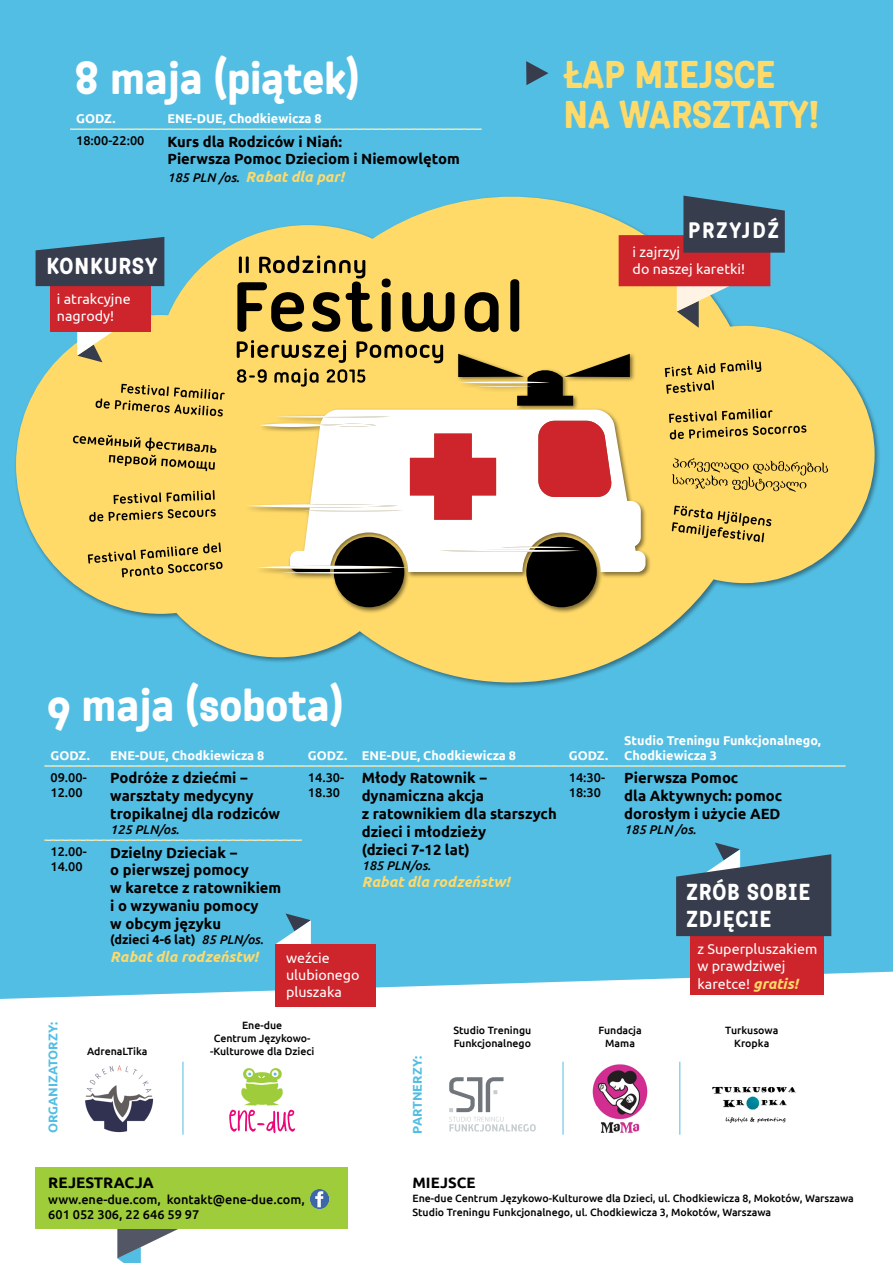
<style>
.page{position:relative;width:893px;height:1263px;background:#fff}
.page>*{position:absolute;margin:0;border:0;box-sizing:border-box;transform-origin:0 0}
.t1{font:500 45px "Katarine Std";color:#fff}
.t2{font:500 37.5px/39.8px "Katarine Std";color:#ffda69}
.t3{font:500 22.42px/26.9px "Katarine Std";letter-spacing:.04em;color:#fff}
.t4{font:500 21.75px "Katarine Std";letter-spacing:.09em;color:#fff}
.t5{font:700 15.23px "Ubuntu";color:#000}
.t6{font:700 15px "Ubuntu";color:#000}
.t7{font:700 14.77px/17.8px "Ubuntu";color:#000}
.t8{font:italic 700 14.77px "Ubuntu";color:#ffda69}
.t9{font:14.25px/17.1px "Ubuntu";color:#fff}
.t10{font:500 12.75px/15.2px "Ubuntu";color:#000}
.t11{font:700 12.67px/15.2px "Ubuntu";color:#fff}
.t12{font:500 12.67px/15.2px "Ubuntu";color:#000}
.t13{font:italic 500 12.67px "Ubuntu";color:#000}
.t14{font:700 12.67px "Ubuntu";color:#53bee3}
.t15{font:700 12.67px "Ubuntu";color:#000}
.t16{font:500 10.57px/12.7px "Ubuntu";color:#000;text-align:center}
.s1{font-weight:500;font-style:italic;font-size:12.67px}
.s2{font-style:italic;color:#ffda69}
.s3{font-weight:500;font-style:italic}
.s4{font-weight:700;font-style:italic;font-size:14.77px;color:#ffda69}
</style>
<div class="page">
<div style="left:0;top:0;width:893px;height:999px;background:#53bee3"></div>
<svg style="left:70px;top:129px;width:412px;height:1px"></svg>
<svg style="left:45px;top:765px;width:800px;height:1px"></svg>
<svg style="left:45px;top:840px;width:257px;height:1px"></svg>
<svg style="left:229px;top:1068px;width:66px;height:65px"></svg>
<img style="left:85px;top:1065px;width:69px;height:68px">
<hr style="left:183px;top:1062px;width:1px;height:73px;background:#53bee3">
<hr style="left:563px;top:1062px;width:1px;height:73px;background:#53bee3">
<hr style="left:679px;top:1062px;width:1px;height:73px;background:#53bee3">
<svg style="left:449px;top:1077px;width:87px;height:54px"></svg>
<svg style="left:117px;top:1229px;width:61px;height:34px"></svg>
<div style="left:35px;top:1167px;width:312px;height:62px;background:#9fcc3b"></div>
<img style="left:310px;top:1190px;width:19px;height:18px">
<svg style="left:275px;top:913px;width:36px;height:31px"></svg>
<div style="left:275px;top:944px;width:101px;height:63px;background:#ce242b"></div>
<div style="left:14px;top:194px;width:867px;height:495px;background:#53bee3"></div>
<svg style="left:16px;top:197px;width:859px;height:485px;fill:#ffda69"></svg>
<svg style="left:88px;top:542px;width:135px;height:35px;background:#d5b657"></svg>
<svg style="left:665px;top:360px;width:96px;height:34px;background:#d8b858"></svg>
<svg style="left:672px;top:506px;width:99px;height:36px;background:#cdaf54"></svg>
<svg style="left:96px;top:384px;width:129px;height:32px;background:#d0b155"></svg>
<svg style="left:73px;top:435px;width:143px;height:36px;background:#d1b356"></svg>
<svg style="left:669px;top:409px;width:137px;height:30px;background:#ceb054"></svg>
<svg style="left:672px;top:458px;width:156px;height:34px;background:#dcbc5a"></svg>
<svg style="left:89px;top:490px;width:127px;height:32px;background:#cfb155"></svg>
<svg style="left:526px;top:61px;width:22px;height:24px"></svg>
<svg style="left:619px;top:196px;width:166px;height:132px"></svg>
<div style="left:245px;top:352px;width:407px;height:262px;background:#000;opacity:.5"></div>
<svg style="left:290px;top:410px;width:355px;height:162px;background:#fcf6e4"></svg>
<svg style="left:538px;top:421px;width:74px;height:76px;background:#d2383e"></svg>
<svg style="left:410px;top:433px;width:86px;height:87px;background:#dd696e"></svg>
<svg style="left:260px;top:416px;width:130px;height:11px"></svg>
<svg style="left:440px;top:537px;width:157px;height:70px;background:#9f936e"></svg>
<svg style="left:245px;top:504px;width:158px;height:7px"></svg>
<svg style="left:458px;top:354px;width:172px;height:52px;background:#a68f46"></svg>
<svg style="left:256px;top:537px;width:152px;height:70px;background:#9e8d59"></svg>
<svg style="left:77px;top:332px;width:36px;height:30px"></svg>
<div style="left:50px;top:284px;width:101px;height:48px;background:#ce242b"></div>
<svg style="left:36px;top:237px;width:128px;height:49px;background:#3a4e61"></svg>
<svg style="left:237px;top:340px;width:206px;height:47px;background:#cdaf54"></svg>
<svg style="left:237px;top:255px;width:282px;height:77px;background:#b39949"></svg>
<div style="left:690px;top:934px;width:134px;height:60px;background:#ce242b"></div>
<svg style="left:676px;top:842px;width:155px;height:94px;background:#415c71"></svg>
<img style="left:592px;top:1064px;width:56px;height:69px">
<img style="left:712px;top:1086px;width:84px;height:37px">
<h1 class="t1" style="left:75px;top:47px;width:286px">8 maja (piątek)</h1>
<h2 class="t2" style="left:563px;top:54px;width:257px">ŁAP MIEJSCE<br>NA WARSZTATY!</h2>
<p class="t11" style="left:76px;top:111px;width:41px">GODZ.</p>
<p class="t11" style="left:168px;top:111px;width:156px">ENE-DUE, Chodkiewicza 8</p>
<p class="t12" style="left:76px;top:132px;width:70px">18:00-22:00</p>
<p class="t7" style="left:167px;top:132px;width:294px">Kurs dla Rodziców i Niań:<br>Pierwsza Pomoc Dzieciom i Niemowlętom<br><span class="s1">185 PLN /os.</span> <span class="s2">Rabat dla par!</span></p>
<h3 class="t3" style="left:46px;top:252px;width:112px">KONKURSY</h3>
<p class="t9" style="left:57px;top:290px;width:75px">i atrakcyjne nagrody!</p>
<h3 class="t4" style="left:688px;top:215px;width:92px">PRZYJDŹ</h3>
<p class="t9" style="left:633px;top:243px;width:114px">i zajrzyj<br>do naszej karetki!</p>
<h1 class="t1" style="left:47px;top:674px;width:298px">9 maja (sobota)</h1>
<p class="t11" style="left:51px;top:748px;width:41px">GODZ.</p>
<p class="t11" style="left:110px;top:748px;width:156px">ENE-DUE, Chodkiewicza 8</p>
<p class="t11" style="left:308px;top:748px;width:210px">GODZ. ENE-DUE, Chodkiewicza 8</p>
<p class="t11" style="left:569px;top:748px;width:41px">GODZ.</p>
<p class="t11" style="left:624px;top:732px;width:198px">Studio Treningu Funkcjonalnego,<br>Chodkiewicza 3</p>
<p class="t12" style="left:51px;top:769px;width:38px">09.00-<br>12.00</p>
<p class="t7" style="left:110px;top:769px;width:171px">Podróże z dziećmi − warsztaty medycyny tropikalnej dla rodziców</p>
<p class="t13" style="left:110px;top:822px;width:71px">125 PLN/os.</p>
<p class="t12" style="left:308px;top:769px;width:38px">14.30-<br>18.30</p>
<p class="t7" style="left:362px;top:769px;width:196px">Młody Ratownik − dynamiczna akcja<br>z ratownikiem dla starszych dzieci i młodzieży<br>(dzieci 7-12 lat)</p>
<p class="t13" style="left:362px;top:857px;width:71px">185 PLN/os.</p>
<p class="t8" style="left:362px;top:873px;width:150px">Rabat dla rodzeństw!</p>
<p class="t12" style="left:51px;top:843px;width:38px">12.00-<br>14.00</p>
<p class="t7" style="left:110px;top:843px;width:173px">Dzielny Dzieciak −<br>o pierwszej pomocy<br>w karetce z ratownikiem i o wzywaniu pomocy<br>w obcym języku</p>
<p class="t15" style="left:110px;top:932px;width:155px">(dzieci 4-6 lat) <span class="s3">85 PLN/os.</span></p>
<p class="t8" style="left:110px;top:947px;width:150px">Rabat dla rodzeństw!</p>
<p class="t9" style="left:286px;top:949px;width:75px">weźcie ulubionego pluszaka</p>
<p class="t12" style="left:569px;top:769px;width:38px">14:30-<br>18:30</p>
<p class="t7" style="left:624px;top:769px;width:160px">Pierwsza Pomoc<br>dla Aktywnych: pomoc dorosłym i użycie AED</p>
<p class="t13" style="left:624px;top:822px;width:74px">185 PLN /os.</p>
<h3 class="t3" style="left:686px;top:877px;width:125px">ZRÓB SOBIE<br>ZDJĘCIE</h3>
<p class="t9" style="left:697px;top:939px;width:121px;line-height:17.4px">z Superpluszakiem w prawdziwej karetce! <span class="s4">gratis!</span></p>
<p class="t16" style="left:210px;top:1019px;width:106px">Ene-due<br>Centrum Językowo--Kulturowe dla Dzieci</p>
<p class="t14" style="left:45px;top:1133px;width:113px;rotate:-90deg">ORGANIZATORZY:</p>
<p class="t16" style="left:453px;top:1024px;width:79px;text-align:left">Studio Treningu<br>Funkcjonalnego</p>
<p class="t16" style="left:725px;top:1024px;width:55px">Turkusowa<br>Kropka</p>
<p class="t16" style="left:598px;top:1024px;width:45px">Fundacja<br>Mama</p>
<p class="t16" style="left:87px;top:1044px;width:62px">AdrenaLTika</p>
<p class="t14" style="left:410px;top:1134px;width:79px;rotate:-90deg">PARTNERZY:</p>
<p class="t5" style="left:48px;top:1174px;width:107px">REJESTRACJA</p>
<p class="t10" style="left:48px;top:1191px;width:258px">www.ene-due.com, kontakt@ene-due.com,<br>601 052 306, 22 646 59 97</p>
<p class="t6" style="left:412px;top:1174px;width:65px">MIEJSCE</p>
<p class="t16" style="left:412px;top:1191px;width:443px;line-height:13.7px;text-align:left">Ene-due Centrum Językowo-Kulturowe dla Dzieci, ul. Chodkiewicza 8, Mokotów, Warszawa<br>Studio Treningu Funkcjonalnego, ul. Chodkiewicza 3, Mokotów, Warszawa</p>
</div>
